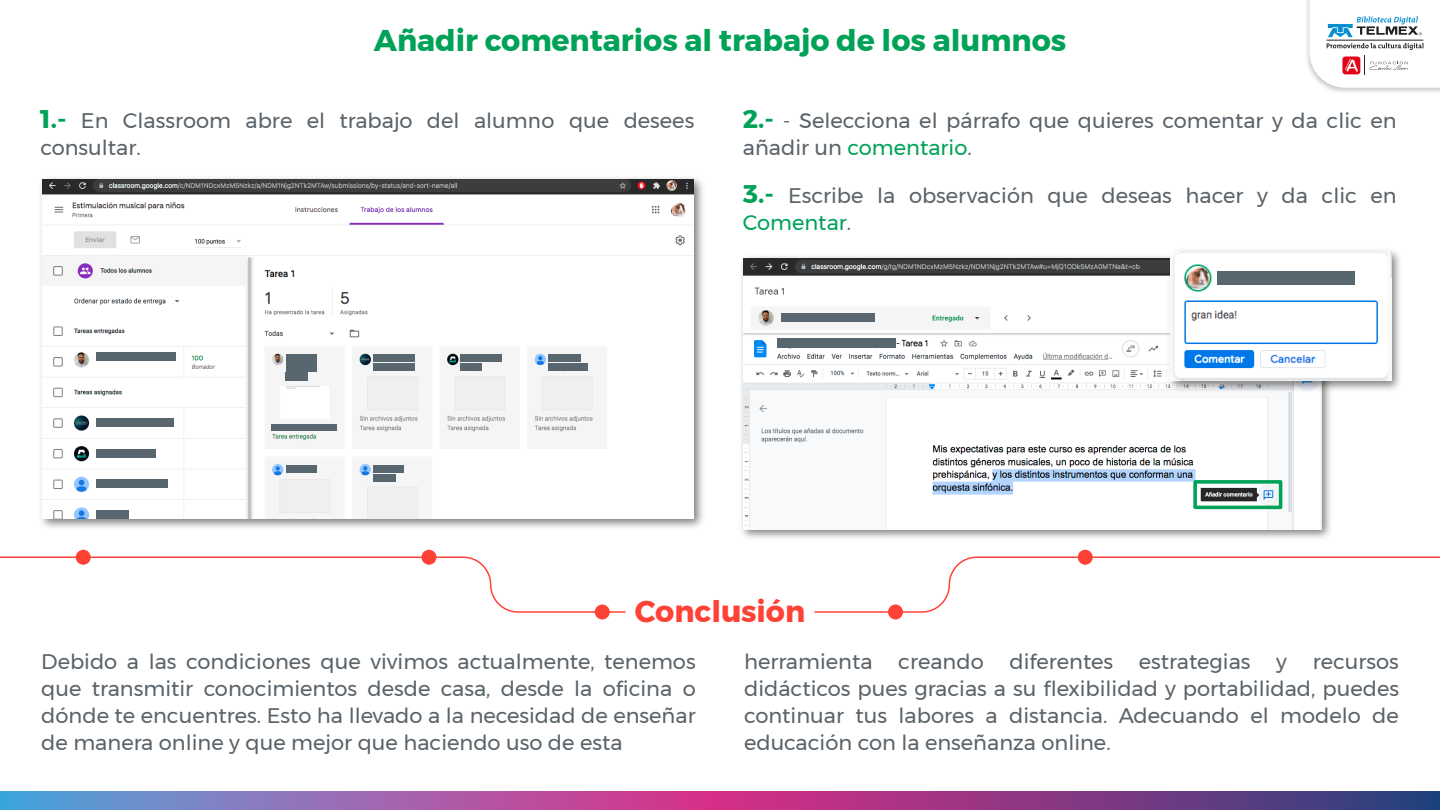
<style>
.page{position:relative;width:1440px;height:810px;background:#fff}
.page>*{position:absolute;margin:0;border:0;box-sizing:border-box;transform-origin:0 0}
.t1{font:700 30px "Montserrat";color:#00a258}
.t2{font:700 30px "Montserrat";color:#ff4236}
.t3{font:21px/27px "Montserrat";color:#5a6369}
.s1{font-weight:700;font-size:25.5px;color:#00a258}
.s2{color:#00a258}
</style>
<div class="page">
<svg style="left:0;top:791px;width:1440px;height:19px;background:#8b519a"></svg>
<svg style="left:0;top:556px;width:626px;height:58px"></svg>
<div style="left:595px;top:604px;width:15px;height:16px;background:#ff4236;border-radius:50%"></div>
<img style="left:741px;top:524px;width:699px;height:96px">
<img style="left:744px;top:524px;width:578px;height:6px">
<img style="left:741px;top:0;width:699px;height:524px">
<img style="left:1171px;top:251px;width:220px;height:130px">
<img style="left:33px;top:178px;width:670px;height:408px">
<img style="left:42px;top:179px;width:652px;height:340px">
<div style="left:96px;top:352px;width:80px;height:9px;background:#58676f"></div>
<div style="left:96px;top:418px;width:78px;height:9px;background:#58676f"></div>
<div style="left:96px;top:449px;width:60px;height:9px;background:#58676f"></div>
<div style="left:96px;top:510px;width:32px;height:8px;background:#58676f"></div>
<div style="left:96px;top:479px;width:71px;height:9px;background:#58676f"></div>
<div style="left:95px;top:362px;width:62px;height:10px;background:#fff"></div>
<div style="left:286px;top:354px;width:30px;height:8px;background:#58676f"></div>
<div style="left:286px;top:363px;width:30px;height:9px;background:#58676f"></div>
<div style="left:286px;top:373px;width:22px;height:8px;background:#58676f"></div>
<div style="left:272px;top:424px;width:65px;height:6px;background:#58676f"></div>
<div style="left:374px;top:355px;width:41px;height:7px;background:#58676f"></div>
<div style="left:286px;top:465px;width:30px;height:7px;background:#58676f"></div>
<div style="left:374px;top:465px;width:30px;height:7px;background:#58676f"></div>
<div style="left:374px;top:474px;width:22px;height:8px;background:#58676f"></div>
<div style="left:460px;top:355px;width:42px;height:7px;background:#58676f"></div>
<div style="left:548px;top:355px;width:32px;height:7px;background:#58676f"></div>
<div style="left:548px;top:364px;width:40px;height:7px;background:#58676f"></div>
<div style="left:460px;top:364px;width:22px;height:7px;background:#58676f"></div>
<div style="left:374px;top:364px;width:41px;height:7px;background:#58676f"></div>
<div style="left:777px;top:338px;width:119px;height:10px;background:#58676f"></div>
<div style="left:781px;top:314px;width:93px;height:8px;background:#58676f"></div>
<div style="left:1217px;top:272px;width:137px;height:13px;background:#58676f"></div>
<div style="left:1193px;top:480px;width:89px;height:29px;border:4px solid #00a258"></div>
<h1 class="t1" style="left:374px;top:17px;width:694px">Añadir comentarios al trabajo de los alumnos</h1>
<p class="t3" style="left:40px;top:107px;width:655px"><span class="s1">1.-</span> En Classroom abre el trabajo del alumno que desees consultar.</p>
<p class="t3" style="left:743px;top:107px;width:655px"><span class="s1">2.-</span> - Selecciona el párrafo que quieres comentar y da clic en añadir un <span class="s2">comentario</span>.</p>
<p class="t3" style="left:743px;top:182px;width:655px"><span class="s1">3.-</span> Escribe la observación que deseas hacer y da clic en<br><span class="s2">Comentar</span>.</p>
<h1 class="t2" style="left:635px;top:587px;width:172px">Conclusión</h1>
<p class="t3" style="left:41px;top:647px;width:656px;text-align:justify">Debido a las condiciones que vivimos actualmente, tenemos que transmitir conocimientos desde casa, desde la oficina o dónde te encuentres. Esto ha llevado a la necesidad de enseñar de manera online y que mejor que haciendo uso de esta</p>
<p class="t3" style="left:744px;top:648px;width:656px;text-align:justify">herramienta creando diferentes estrategias y recursos didácticos pues gracias a su flexibilidad y portabilidad, puedes continuar tus labores a distancia. Adecuando el modelo de educación con la enseñanza online.</p>
</div>
